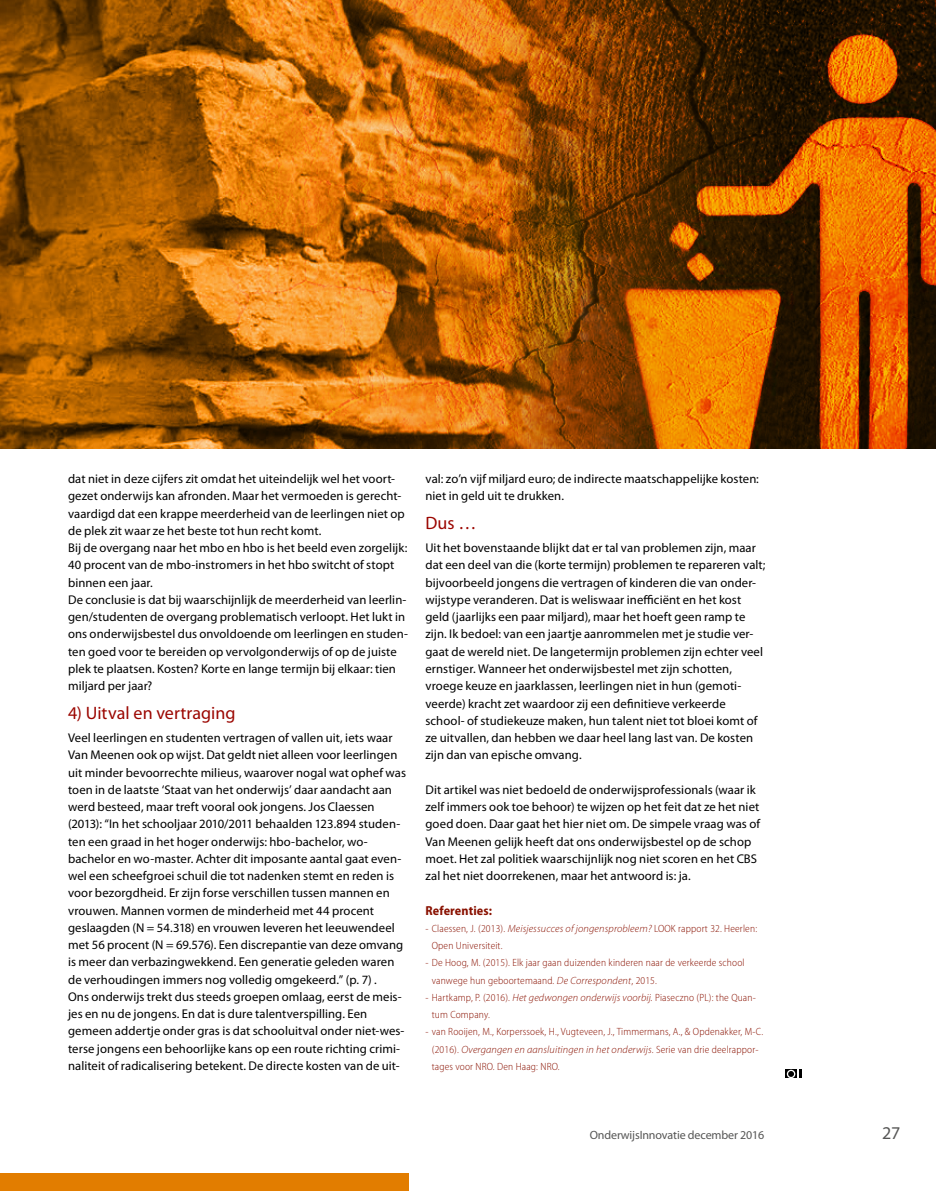
<style>
.page{position:relative;width:936px;height:1191px;background:#fff}
.page>*{position:absolute;margin:0;border:0;box-sizing:border-box;transform-origin:0 0}
.t1{font:18px "Myriad Pro";letter-spacing:.005em;color:#9b0600}
.t2{font:18px "Myriad Pro";color:#565655}
.t3{font:700 semi-condensed 13.05px "Myriad Pro";letter-spacing:.01em;color:#891100}
.t4{font:12.6px/17.2px "Myriad Pro";letter-spacing:.01em;color:#000}
.t5{font:12px "Myriad Pro";letter-spacing:-.01em;color:#565655}
.t6{font:300 semi-condensed 10.5px/17.2px "Myriad Pro";letter-spacing:.015em;color:#891100}
.s1{font-style:italic;font-stretch:normal}
</style>
<div class="page">
<img style="left:21px;top:0;width:61px;height:448px">
<img style="left:0;top:0;width:21px;height:448px">
<img style="left:82px;top:0;width:853px;height:448px">
<div style="left:0;top:1173px;width:408px;height:18px;background:#e27d00"></div>
<svg style="left:785px;top:1069px;width:16px;height:9px"></svg>
<svg style="left:786px;top:1069px;width:12px;height:9px"></svg>
<p class="t4" style="left:68px;top:470px;width:341px">dat niet in deze cijfers zit omdat het uiteindelijk wel het voort&shy;gezet onderwijs kan afronden. Maar het vermoeden is gerecht&shy;vaardigd dat een krappe meerderheid van de leerlingen niet op de plek zit waar ze het beste tot hun recht komt.<br>Bij de overgang naar het mbo en hbo is het beeld even zorgelijk:<br>40 procent van de mbo-instromers in het hbo switcht of stopt binnen een jaar.<br>De conclusie is dat bij waarschijnlijk de meerderheid van leerlin&shy;gen/studenten de overgang problematisch verloopt. Het lukt in ons onderwijsbestel dus onvoldoende om leerlingen en studen&shy;ten goed voor te bereiden op vervolgonderwijs of op de juiste plek te plaatsen. Kosten? Korte en lange termijn bij elkaar: tien miljard per jaar?</p>
<h1 class="t1" style="left:68px;top:703px;width:169px">4) Uitval en vertraging</h1>
<p class="t4" style="left:68px;top:729px;width:339px">Veel leerlingen en studenten vertragen of vallen uit, iets waar Van Meenen ook op wijst. Dat geldt niet alleen voor leerlingen uit minder bevoorrechte milieus, waarover nogal wat ophef was toen in de laatste ‘Staat van het onderwijs’ daar aandacht aan werd besteed, maar treft vooral ook jongens. Jos Claessen (2013): “In het schooljaar 2010/2011 behaalden 123.894 studen&shy;ten een graad in het hoger onderwijs: hbo-bachelor, wo&shy;bachelor en wo-master. Achter dit imposante aantal gaat even&shy;wel een scheefgroei schuil die tot nadenken stemt en reden is voor bezorgdheid. Er zijn forse verschillen tussen mannen en vrouwen. Mannen vormen de minderheid met 44 procent geslaagden (N = 54.318) en vrouwen leveren het leeuwendeel met 56 procent (N = 69.576). Een discrepantie van deze omvang is meer dan verbazingwekkend. Een generatie geleden waren de verhoudingen immers nog volledig omgekeerd.” (p. 7) .<br>Ons onderwijs trekt dus steeds groepen omlaag, eerst de meis&shy;jes en nu de jongens. En dat is dure talentverspilling. Een gemeen addertje onder gras is dat schooluitval onder niet-wes&shy;terse jongens een behoorlijke kans op een route richting crimi&shy;naliteit of radicalisering betekent. De directe kosten van de uit-</p>
<p class="t4" style="left:425px;top:470px;width:335px">val: zo’n vijf miljard euro; de indirecte maatschappelijke kosten: niet in geld uit te drukken.</p>
<h1 class="t1" style="left:425px;top:513px;width:52px">Dus …</h1>
<p class="t4" style="left:425px;top:539px;width:341px">Uit het bovenstaande blijkt dat er tal van problemen zijn, maar dat een deel van die (korte termijn) problemen te repareren valt; bijvoorbeeld jongens die vertragen of kinderen die van onder&shy;wijstype veranderen. Dat is weliswaar inefficiënt en het kost geld (jaarlijks een paar miljard), maar het hoeft geen ramp te zijn. Ik bedoel: van een jaartje aanrommelen met je studie ver&shy;gaat de wereld niet. De langetermijn problemen zijn echter veel ernstiger. Wanneer het onderwijsbestel met zijn schotten, vroege keuze en jaarklassen, leerlingen niet in hun (gemoti&shy;veerde) kracht zet waardoor zij een definitieve verkeerde school- of studiekeuze maken, hun talent niet tot bloei komt of ze uitvallen, dan hebben we daar heel lang last van. De kosten zijn dan van epische omvang.</p>
<p class="t4" style="left:425px;top:781px;width:336px">Dit artikel was niet bedoeld de onderwijsprofessionals (waar ik zelf immers ook toe behoor) te wijzen op het feit dat ze het niet goed doen. Daar gaat het hier niet om. De simpele vraag was of Van Meenen gelijk heeft dat ons onderwijsbestel op de schop moet. Het zal politiek waarschijnlijk nog niet scoren en het CBS zal het niet doorrekenen, maar het antwoord is: ja.</p>
<p class="t3" style="left:425px;top:903px;width:68px">Referenties:</p>
<p class="t6" style="left:432px;top:920px;width:327px;text-indent:-6px">- Claessen, J. (2013). <span class="s1">Meisjessucces of jongensprobleem?</span> LOOK rapport 32. Heerlen:<br>Open Universiteit.</p>
<p class="t6" style="left:432px;top:954px;width:314px;text-indent:-6px">- De Hoog, M. (2015). Elk jaar gaan duizenden kinderen naar de verkeerde school vanwege hun geboortemaand. <span class="s1">De Correspondent</span>, 2015.</p>
<p class="t6" style="left:432px;top:989px;width:325px;text-indent:-6px">- Hartkamp, P. (2016). <span class="s1">Het gedwongen onderwijs voorbij.</span> Piaseczno (PL): the Quan&shy;tum Company.</p>
<p class="t6" style="left:432px;top:1023px;width:333px;text-indent:-6px">- van Rooijen, M., Korperssoek, H., Vugteveen, J., Timmermans, A., &amp; Opdenakker, M-C. (2016). <span class="s1">Overgangen en aansluitingen in het onderwijs</span>. Serie van drie deelrappor&shy;tages voor NRO. Den Haag: NRO.</p>
<p class="t5" style="left:589px;top:1128px;width:176px">OnderwijsInnovatie december 2016</p>
<h1 class="t2" style="left:882px;top:1123px;width:20px">27</h1>
</div>
